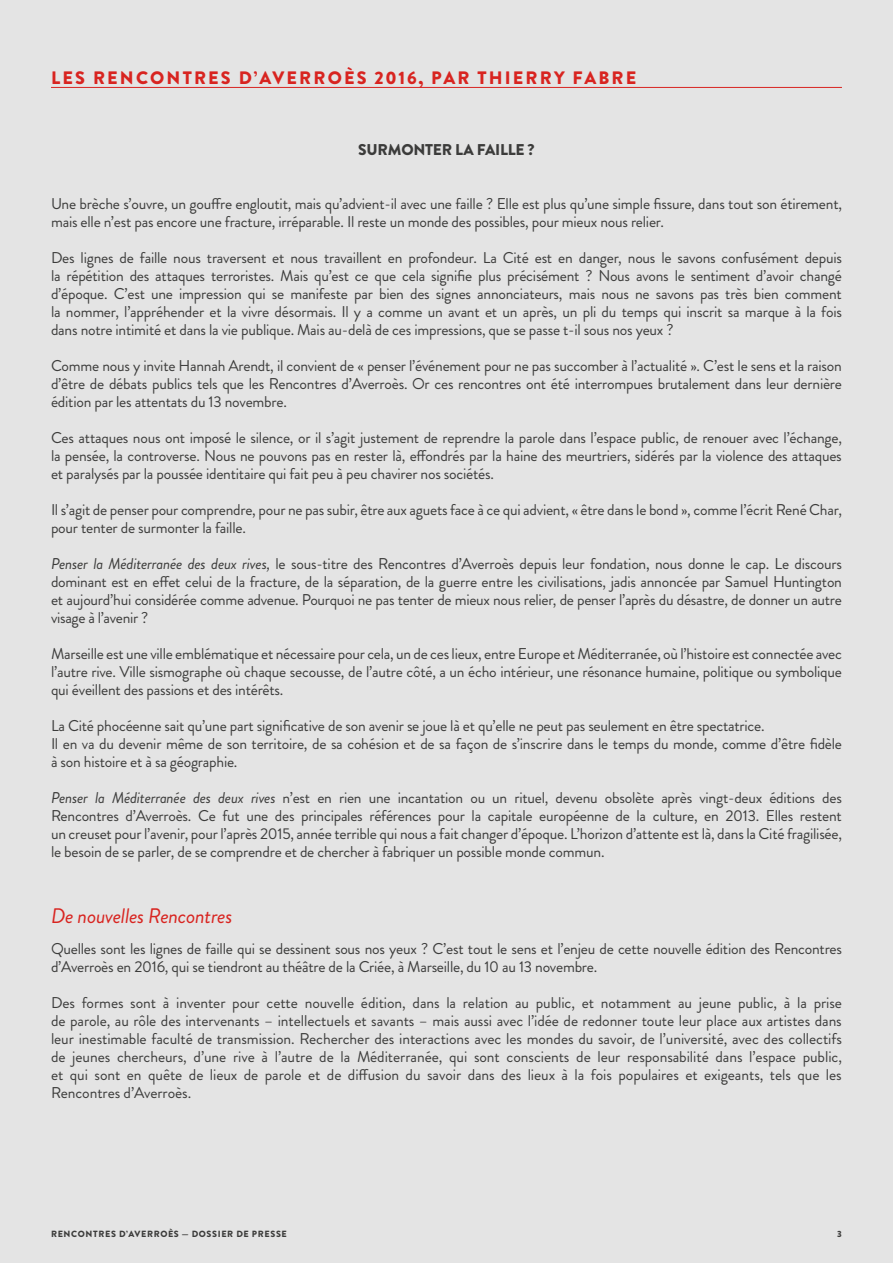
<style>
.page{position:relative;width:893px;height:1263px;background:#e4e4e4}
.page>*{position:absolute;margin:0;border:0;box-sizing:border-box;transform-origin:0 0}
.t1{font:italic 21px "Brandon Grotesque";letter-spacing:-.015em;color:#d82420}
.t2{font:900 18px "Brandon Grotesque";letter-spacing:.1em;color:#d82420}
.t3{font:15.6px/18px "Brandon Grotesque";letter-spacing:-.015em;color:#3c3c3b;text-align:justify}
.t4{font:900 15.6px "Brandon Grotesque";color:#3c3c3b}
.t5{font:900 9px "Brandon Grotesque";letter-spacing:.07em;color:#3c3c3b}
.s1{font-style:italic}
</style>
<div class="page">
<hr style="left:51px;top:87px;width:791px;height:1px;background:#d82420">
<p class="t2" style="left:51px;top:65px;width:12px">LES</p>
<p class="t2" style="left:93px;top:65px;width:15px">RENCONTRES</p>
<p class="t2" style="left:239px;top:65px;width:36px">D’AVERRO</p>
<p class="t2" style="left:344px;top:65px;width:147px">ÈS 2016, PAR THIERR</p>
<p class="t2" style="left:554px;top:65px;width:32px">Y FABRE</p>
<p class="t4" style="left:358px;top:138px;width:12px">SURMONTER</p>
<p class="t4" style="left:455px;top:138px;width:31px">LA FAILLE</p>
<p class="t4" style="left:528px;top:138px;width:9px">?</p>
<p class="t3" style="left:51px;top:194px;width:792px">Une brèche s’ouvre, un gouffre engloutit, mais qu’advient-il avec une faille ? Elle est plus qu’une simple fissure, dans tout son étirement, mais elle n’est pas encore une fracture, irréparable. Il reste un monde des possibles, pour mieux nous relier.</p>
<p class="t3" style="left:51px;top:248px;width:793px;text-align:left">Des lignes de faille nous traversent et nous travaillent en profondeur. La Cité est en danger, nous le savons confusément depuis la répétition des attaques terroristes. Mais qu’est ce que cela signifie plus précisément ? Nous avons le sentiment d’avoir changé d’époque. C’est une impression qui se manifeste par bien des signes annonciateurs, mais nous ne savons pas très bien comment la nommer, l’appréhender et la vivre désormais. Il y a comme un avant et un après, un pli du temps qui inscrit sa marque à la fois dans notre intimité et dans la vie publique. Mais au-delà de ces impressions, que se passe t-il sous nos yeux ?</p>
<p class="t3" style="left:51px;top:356px;width:792px">Comme nous y invite Hannah Arendt, il convient de « penser l’événement pour ne pas succomber à l’actualité ». C’est le sens et la raison d’être de débats publics tels que les Rencontres d’Averroès. Or ces rencontres ont été interrompues brutalement dans leur dernière édition par les attentats du 13 novembre.</p>
<p class="t3" style="left:51px;top:428px;width:792px">Ces attaques nous ont imposé le silence, or il s’agit justement de reprendre la parole dans l’espace public, de renouer avec l’échange, la pensée, la controverse. Nous ne pouvons pas en rester là, effondrés par la haine des meurtriers, sidérés par la violence des attaques et paralysés par la poussée identitaire qui fait peu à peu chavirer nos sociétés.</p>
<p class="t3" style="left:51px;top:500px;width:792px">Il s’agit de penser pour comprendre, pour ne pas subir, être aux aguets face à ce qui advient, « être dans le bond », comme l’écrit René Char, pour tenter de surmonter la faille.</p>
<p class="t3" style="left:51px;top:554px;width:792px"><span class="s1">Penser la Méditerranée des deux rives,</span> le sous-titre des Rencontres d’Averroès depuis leur fondation, nous donne le cap. Le discours dominant est en effet celui de la fracture, de la séparation, de la guerre entre les civilisations, jadis annoncée par Samuel Huntington et aujourd’hui considérée comme advenue. Pourquoi ne pas tenter de mieux nous relier, de penser l’après du désastre, de donner un autre visage à l’avenir ?</p>
<p class="t3" style="left:51px;top:644px;width:792px">Marseille est une ville emblématique et nécessaire pour cela, un de ces lieux, entre Europe et Méditerranée, où l’histoire est connectée avec l’autre rive. Ville sismographe où chaque secousse, de l’autre côté, a un écho intérieur, une résonance humaine, politique ou symbolique qui éveillent des passions et des intérêts.</p>
<p class="t3" style="left:51px;top:716px;width:792px;text-align:left">La Cité phocéenne sait qu’une part significative de son avenir se joue là et qu’elle ne peut pas seulement en être spectatrice.<br>Il en va du devenir même de son territoire, de sa cohésion et de sa façon de s’inscrire dans le temps du monde, comme d’être fidèle à son histoire et à sa géographie.</p>
<p class="t3" style="left:51px;top:788px;width:792px"><span class="s1">Penser la Méditerranée des deux rives</span> n’est en rien une incantation ou un rituel, devenu obsolète après vingt-deux éditions des Rencontres d’Averroès. Ce fut une des principales références pour la capitale européenne de la culture, en 2013. Elles restent un creuset pour l’avenir, pour l’après 2015, année terrible qui nous a fait changer d’époque. L’horizon d’attente est là, dans la Cité fragilisée, le besoin de se parler, de se comprendre et de chercher à fabriquer un possible monde commun.</p>
<h1 class="t1" style="left:51px;top:902px;width:183px">De nouvelles Rencontres</h1>
<p class="t3" style="left:51px;top:940px;width:792px">Quelles sont les lignes de faille qui se dessinent sous nos yeux ? C’est tout le sens et l’enjeu de cette nouvelle édition des Rencontres d’Averroès en 2016, qui se tiendront au théâtre de la Criée, à Marseille, du 10 au 13 novembre.</p>
<p class="t3" style="left:51px;top:994px;width:792px">Des formes sont à inventer pour cette nouvelle édition, dans la relation au public, et notamment au jeune public, à la prise de parole, au rôle des intervenants – intellectuels et savants – mais aussi avec l’idée de redonner toute leur place aux artistes dans leur inestimable faculté de transmission. Rechercher des interactions avec les mondes du savoir, de l’université, avec des collectifs de jeunes chercheurs, d’une rive à l’autre de la Méditerranée, qui sont conscients de leur responsabilité dans l’espace public, et qui sont en quête de lieux de parole et de diffusion du savoir dans des lieux à la fois populaires et exigeants, tels que les Rencontres d’Averroès.</p>
<p class="t5" style="left:51px;top:1228px;width:237px">RENCONTRES D’AVERROÈS — DOSSIER DE PRESSE</p>
<p class="t5" style="left:837px;top:1228px;width:6px">3</p>
</div>
